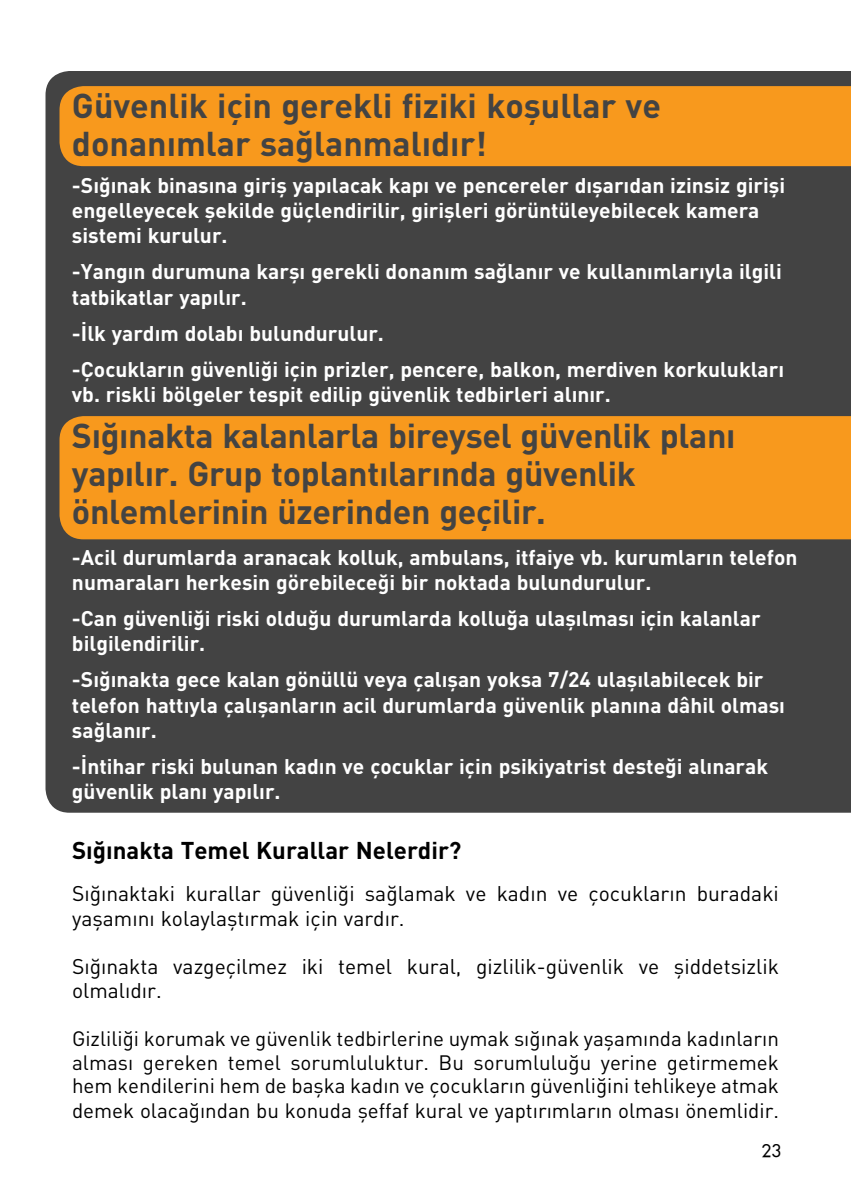
<style>
.page{position:relative;width:851px;height:1191px;background:#fff}
.page>*{position:absolute;margin:0;border:0;box-sizing:border-box;transform-origin:0 0}
.t1{font:700 34px/38px "DIN";letter-spacing:-.01em;color:#434343}
.t2{font:700 24px "DIN";color:#000}
.t3{font:700 21px/25.2px "DIN";color:#fff}
.t4{font:21px/24.2px "DIN";color:#000}
.t5{font:20.6px/23.8px "DIN";color:#000;text-align:justify}
.t6{font:17px "Futura";color:#000}
</style>
<div class="page">
<div style="left:45px;top:71px;width:805px;height:741px;background:#434343"></div>
<div style="left:59px;top:86px;width:791px;height:80px;background:#f8991d"></div>
<div style="left:59px;top:416px;width:791px;height:123px;background:#f8991d"></div>
<h1 class="t1" style="left:72px;top:85px;width:590px">Güvenlik için gerekli fiziki koşullar ve donanımlar sağlanmalıdır!</h1>
<p class="t3" style="left:72px;top:172px;width:714px">-Sığınak binasına giriş yapılacak kapı ve pencereler dışarıdan izinsiz girişi engelleyecek şekilde güçlendirilir, girişleri görüntüleyebilecek kamera sistemi kurulur.</p>
<p class="t3" style="left:72px;top:258px;width:711px">-Yangın durumuna karşı gerekli donanım sağlanır ve kullanımlarıyla ilgili tatbikatlar yapılır.</p>
<p class="t3" style="left:72px;top:314px;width:713px;line-height:36px">-İlk yardım dolabı bulundurulur.<br>-Çocukların güvenliği için prizler, pencere, balkon, merdiven korkulukları</p>
<p class="t3" style="left:72px;top:381px;width:540px">vb. riskli bölgeler tespit edilip güvenlik tedbirleri alınır.</p>
<h1 class="t1" style="left:72px;top:415px;width:665px">Sığınakta kalanlarla bireysel güvenlik planı yapılır. Grup toplantılarında güvenlik önlemlerinin üzerinden geçilir.</h1>
<p class="t3" style="left:72px;top:544px;width:726px">-Acil durumlarda aranacak kolluk, ambulans, itfaiye vb. kurumların telefon numaraları herkesin görebileceği bir noktada bulundurulur.</p>
<p class="t3" style="left:72px;top:605px;width:690px">-Can güvenliği riski olduğu durumlarda kolluğa ulaşılması için kalanlar bilgilendirilir.</p>
<p class="t3" style="left:72px;top:666px;width:714px">-Sığınakta gece kalan gönüllü veya çalışan yoksa 7/24 ulaşılabilecek bir telefon hattıyla çalışanların acil durumlarda güvenlik planına dâhil olması sağlanır.</p>
<p class="t3" style="left:72px;top:752px;width:697px">-İntihar riski bulunan kadın ve çocuklar için psikiyatrist desteği alınarak güvenlik planı yapılır.</p>
<p class="t2" style="left:72px;top:835px;width:391px">Sığınakta Temel Kurallar Nelerdir?</p>
<p class="t4" style="left:72px;top:881px;width:708px">Sığınaktaki kurallar güvenliği sağlamak ve kadın ve çocukların buradaki yaşamını kolaylaştırmak için vardır.</p>
<p class="t4" style="left:72px;top:954px;width:708px">Sığınakta vazgeçilmez iki temel kural, gizlilik-güvenlik ve şiddetsizlik olmalıdır.</p>
<p class="t5" style="left:72px;top:1026px;width:708px">Gizliliği korumak ve güvenlik tedbirlerine uymak sığınak yaşamında kadınların alması gereken temel sorumluluktur. Bu sorumluluğu yerine getirmemek hem kendilerini hem de başka kadın ve çocukların güvenliğini tehlikeye atmak demek olacağından bu konuda şeffaf kural ve yaptırımların olması önemlidir.</p>
<p class="t6" style="left:761px;top:1139px;width:21px">23</p>
</div>
